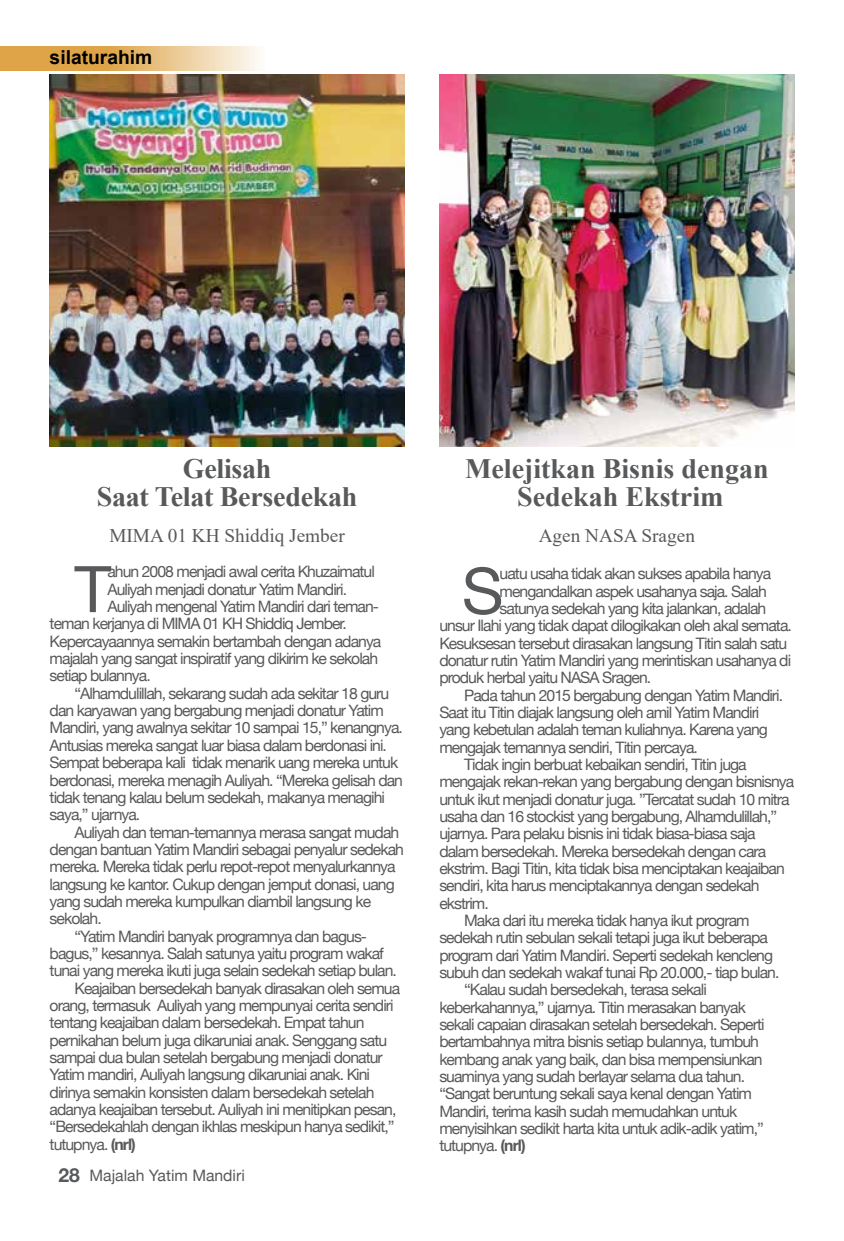
<style>
.page{position:relative;width:844px;height:1241px;background:#fff}
.page>*{position:absolute;margin:0;border:0;box-sizing:border-box;transform-origin:0 0}
.t1{font:64.23px "Helvetica Neue";color:#58595b}
.t2{font:700 28px/28px "Times New Roman";color:#58595b;text-align:center}
.t3{font:19.25px "Times New Roman";color:#58595b}
.t4{font:700 19.25px "Arial";color:#000}
.t5{font:15.75px "Helvetica Neue";letter-spacing:-.06em;color:#58595b}
.t6{font:15.75px "Helvetica Neue";color:#58595b}
.s1{font-weight:700}
.s2{font-weight:700;font-size:19.25px}
</style>
<div class="page">
<svg style="left:0;top:46px;width:259px;height:25px;background:#e6bc79"></svg>
<img style="left:50px;top:74px;width:354px;height:372px">
<img style="left:439px;top:74px;width:355px;height:372px">
<p class="t4" style="left:50px;top:43px;width:104px">silaturahim</p>
<h2 class="t2" style="left:97px;top:454px;width:262px">Gelisah<br>Saat Telat Bersedekah</h2>
<p class="t3" style="left:109px;top:522px;width:237px">MIMA 01 KH Shiddiq Jember</p>
<h1 class="t1" style="left:74px;top:551px;width:38px">T</h1>
<p class="t5" style="left:107px;top:562px;width:269px">ahun 2008 menjadi awal cerita Khuzaimatul</p>
<p class="t5" style="left:107px;top:579px;width:241px">Auliyah menjadi donatur Yatim Mandiri.</p>
<p class="t5" style="left:107px;top:597px;width:273px">Auliyah mengenal Yatim Mandiri dari teman-</p>
<p class="t5" style="left:50px;top:614px;width:298px">teman kerjanya di MIMA 01 KH Shiddiq Jember.</p>
<p class="t5" style="left:50px;top:631px;width:333px">Kepercayaannya semakin bertambah dengan adanya</p>
<p class="t5" style="left:50px;top:649px;width:330px">majalah yang sangat inspiratif yang dikirim ke sekolah</p>
<p class="t5" style="left:50px;top:666px;width:103px">setiap bulannya.</p>
<p class="t5" style="left:74px;top:683px;width:316px">“Alhamdulillah, sekarang sudah ada sekitar 18 guru</p>
<p class="t5" style="left:50px;top:701px;width:336px">dan karyawan yang bergabung menjadi donatur Yatim</p>
<p class="t5" style="left:50px;top:718px;width:355px">Mandiri, yang awalnya sekitar 10 sampai 15,” kenangnya.</p>
<p class="t5" style="left:50px;top:735px;width:339px">Antusias mereka sangat luar biasa dalam berdonasi ini.</p>
<p class="t5" style="left:50px;top:753px;width:350px">Sempat beberapa kali tidak menarik uang mereka untuk</p>
<p class="t5" style="left:50px;top:770px;width:355px">berdonasi, mereka menagih Auliyah. “Mereka gelisah dan</p>
<p class="t5" style="left:50px;top:787px;width:337px">tidak tenang kalau belum sedekah, makanya menagihi</p>
<p class="t5" style="left:50px;top:805px;width:92px">saya,” ujarnya.</p>
<p class="t5" style="left:74px;top:822px;width:326px">Auliyah dan teman-temannya merasa sangat mudah</p>
<p class="t5" style="left:50px;top:839px;width:356px">dengan bantuan Yatim Mandiri sebagai penyalur sedekah</p>
<p class="t5" style="left:50px;top:857px;width:347px">mereka. Mereka tidak perlu repot-repot menyalurkannya</p>
<p class="t5" style="left:50px;top:874px;width:346px">langsung ke kantor. Cukup dengan jemput donasi, uang</p>
<p class="t5" style="left:50px;top:891px;width:323px">yang sudah mereka kumpulkan diambil langsung ke</p>
<p class="t5" style="left:50px;top:909px;width:54px">sekolah.</p>
<p class="t5" style="left:74px;top:926px;width:294px">“Yatim Mandiri banyak programnya dan bagus-</p>
<p class="t5" style="left:50px;top:943px;width:336px">bagus,” kesannya. Salah satunya yaitu program wakaf</p>
<p class="t5" style="left:50px;top:961px;width:349px">tunai yang mereka ikuti juga selain sedekah setiap bulan.</p>
<p class="t5" style="left:74px;top:978px;width:327px">Keajaiban bersedekah banyak dirasakan oleh semua</p>
<p class="t5" style="left:50px;top:995px;width:345px">orang, termasuk Auliyah yang mempunyai cerita sendiri</p>
<p class="t5" style="left:50px;top:1013px;width:316px">tentang keajaiban dalam bersedekah. Empat tahun</p>
<p class="t5" style="left:50px;top:1030px;width:339px">pernikahan belum juga dikaruniai anak. Senggang satu</p>
<p class="t5" style="left:50px;top:1047px;width:334px">sampai dua bulan setelah bergabung menjadi donatur</p>
<p class="t5" style="left:50px;top:1065px;width:322px">Yatim mandiri, Auliyah langsung dikaruniai anak. Kini</p>
<p class="t5" style="left:50px;top:1082px;width:326px">dirinya semakin konsisten dalam bersedekah setelah</p>
<p class="t5" style="left:50px;top:1099px;width:348px">adanya keajaiban tersebut. Auliyah ini menitipkan pesan,</p>
<p class="t5" style="left:50px;top:1116px;width:346px">“Bersedekahlah dengan ikhlas meskipun hanya sedikit,”</p>
<p class="t5" style="left:50px;top:1134px;width:88px">tutupnya. <span class="s1">(nrl)</span></p>
<p class="t6" style="left:58px;top:1165px;width:188px"><span class="s2">28</span> Majalah Yatim Mandiri</p>
<h2 class="t2" style="left:465px;top:454px;width:305px">Melejitkan Bisnis dengan<br>Sedekah Ekstrim</h2>
<p class="t3" style="left:538px;top:522px;width:158px">Agen NASA Sragen</p>
<h1 class="t1" style="left:461px;top:552px;width:43px">S</h1>
<p class="t5" style="left:499px;top:564px;width:273px">uatu usaha tidak akan sukses apabila hanya</p>
<p class="t5" style="left:499px;top:581px;width:268px">mengandalkan aspek usahanya saja. Salah</p>
<p class="t5" style="left:499px;top:598px;width:268px">satunya sedekah yang kita jalankan, adalah</p>
<p class="t5" style="left:439px;top:616px;width:354px">unsur Ilahi yang tidak dapat dilogikakan oleh akal semata.</p>
<p class="t5" style="left:439px;top:633px;width:349px">Kesuksesan tersebut dirasakan langsung Titin salah satu</p>
<p class="t5" style="left:439px;top:650px;width:353px">donatur rutin Yatim Mandiri yang merintiskan usahanya di</p>
<p class="t5" style="left:439px;top:668px;width:213px">produk herbal yaitu NASA Sragen.</p>
<p class="t5" style="left:464px;top:685px;width:320px">Pada tahun 2015 bergabung dengan Yatim Mandiri.</p>
<p class="t5" style="left:439px;top:702px;width:321px">Saat itu Titin diajak langsung oleh amil Yatim Mandiri</p>
<p class="t5" style="left:439px;top:720px;width:330px">yang kebetulan adalah teman kuliahnya. Karena yang</p>
<p class="t5" style="left:439px;top:737px;width:260px">mengajak temannya sendiri, Titin percaya.</p>
<p class="t5" style="left:464px;top:754px;width:284px">Tidak ingin berbuat kebaikan sendiri, Titin juga</p>
<p class="t5" style="left:439px;top:772px;width:356px">mengajak rekan-rekan yang bergabung dengan bisnisnya</p>
<p class="t5" style="left:439px;top:789px;width:352px">untuk ikut menjadi donatur juga. ”Tercatat sudah 10 mitra</p>
<p class="t5" style="left:439px;top:806px;width:339px">usaha dan 16 stockist yang bergabung, Alhamdulillah,”</p>
<p class="t5" style="left:439px;top:824px;width:318px">ujarnya. Para pelaku bisnis ini tidak biasa-biasa saja</p>
<p class="t5" style="left:439px;top:841px;width:328px">dalam bersedekah. Mereka bersedekah dengan cara</p>
<p class="t5" style="left:439px;top:858px;width:347px">ekstrim. Bagi Titin, kita tidak bisa menciptakan keajaiban</p>
<p class="t5" style="left:439px;top:876px;width:321px">sendiri, kita harus menciptakannya dengan sedekah</p>
<p class="t5" style="left:439px;top:893px;width:51px">ekstrim.</p>
<p class="t5" style="left:464px;top:910px;width:287px">Maka dari itu mereka tidak hanya ikut program</p>
<p class="t5" style="left:439px;top:928px;width:330px">sedekah rutin sebulan sekali tetapi juga ikut beberapa</p>
<p class="t5" style="left:439px;top:945px;width:335px">program dari Yatim Mandiri. Seperti sedekah kencleng</p>
<p class="t5" style="left:439px;top:962px;width:341px">subuh dan sedekah wakaf tunai Rp 20.000,- tiap bulan.</p>
<p class="t5" style="left:464px;top:980px;width:244px">“Kalau sudah bersedekah, terasa sekali</p>
<p class="t5" style="left:439px;top:997px;width:308px">keberkahannya,” ujarnya. Titin merasakan banyak</p>
<p class="t5" style="left:439px;top:1014px;width:326px">sekali capaian dirasakan setelah bersedekah. Seperti</p>
<p class="t5" style="left:439px;top:1032px;width:321px">bertambahnya mitra bisnis setiap bulannya, tumbuh</p>
<p class="t5" style="left:439px;top:1049px;width:325px">kembang anak yang baik, dan bisa mempensiunkan</p>
<p class="t5" style="left:439px;top:1066px;width:307px">suaminya yang sudah berlayar selama dua tahun.</p>
<p class="t5" style="left:439px;top:1084px;width:314px">“Sangat beruntung sekali saya kenal dengan Yatim</p>
<p class="t5" style="left:439px;top:1101px;width:299px">Mandiri, terima kasih sudah memudahkan untuk</p>
<p class="t5" style="left:439px;top:1118px;width:326px">menyisihkan sedikit harta kita untuk adik-adik yatim,”</p>
<p class="t5" style="left:439px;top:1136px;width:88px">tutupnya. <span class="s1">(nrl)</span></p>
</div>
